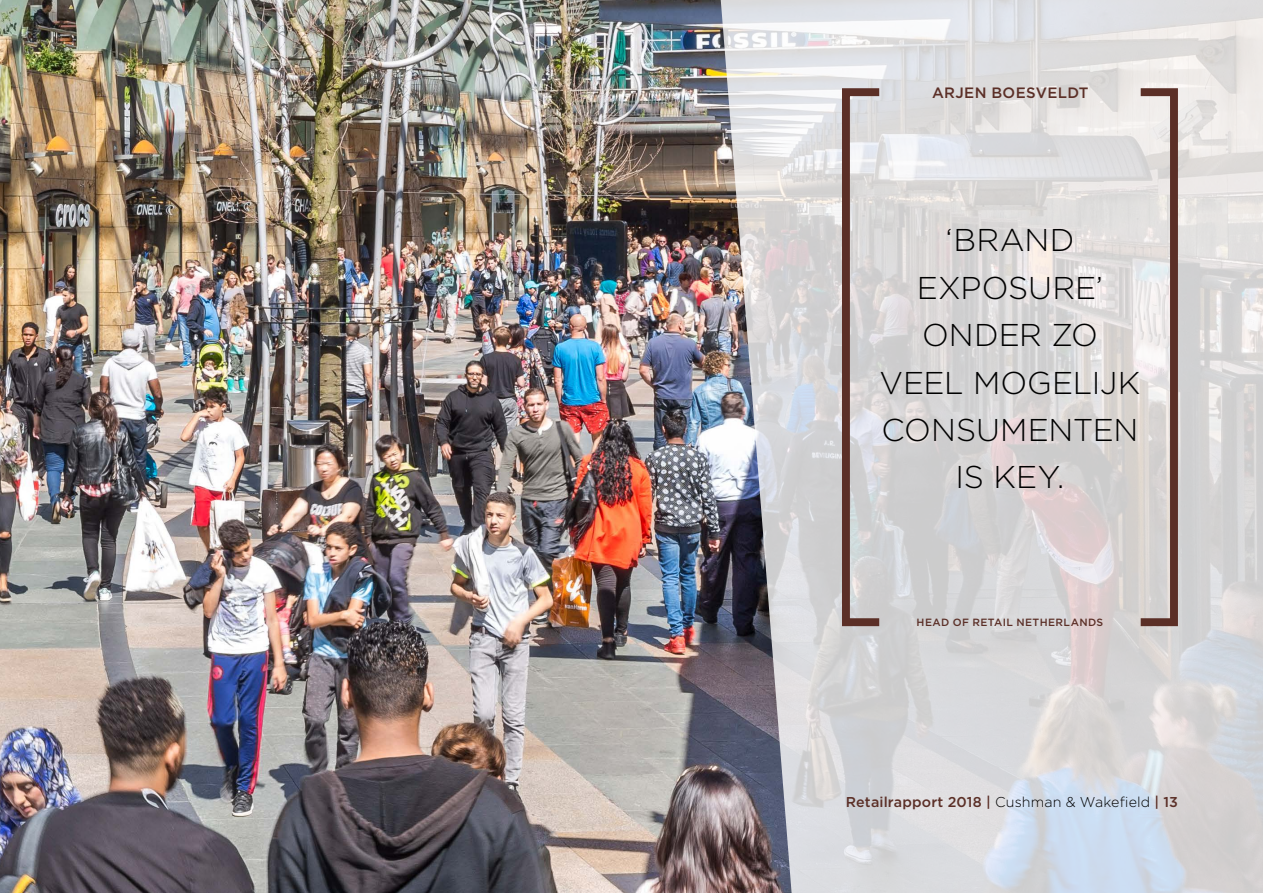
<style>
.page{position:relative;width:1263px;height:893px;background:#fff}
.page>*{position:absolute;margin:0;border:0;box-sizing:border-box;transform-origin:0 0}
.t1{font:300 31.5px/47.4px "Gotham";color:#000;text-align:center}
.t2{font:500 15px "Gotham";letter-spacing:.02em;color:#5b2f27}
.t3{font:500 14.25px "Gotham";letter-spacing:.01em;color:#5b2f27}
.t4{font:500 10.5px "Gotham";letter-spacing:.04em;color:#5b2f27}
.s1{font-weight:300;color:#000}
</style>
<div class="page">
<img style="left:0;top:0;width:720px;height:893px">
<svg style="left:720px;top:0;width:543px;height:893px;background:#d3d2d4"></svg>
<div style="left:1137px;top:88px;width:41px;height:538px;border:8px solid #5b2f27"></div>
<div style="left:842px;top:88px;width:41px;height:538px;border:8px solid #5b2f27"></div>
<p class="t2" style="left:932px;top:83px;width:158px">ARJEN BOESVELDT</p>
<p class="t1" style="left:879px;top:215px;width:262px">‘BRAND<br>EXPOSURE’<br>ONDER ZO<br>VEEL MOGELIJK<br>CONSUMENTEN<br>IS KEY.</p>
<p class="t4" style="left:916px;top:615px;width:188px">HEAD OF RETAIL NETHERLANDS</p>
<p class="t3" style="left:846px;top:793px;width:333px">Retailrapport 2018 | <span class="s1">Cushman &amp; Wakefield</span> | 13</p>
</div>
